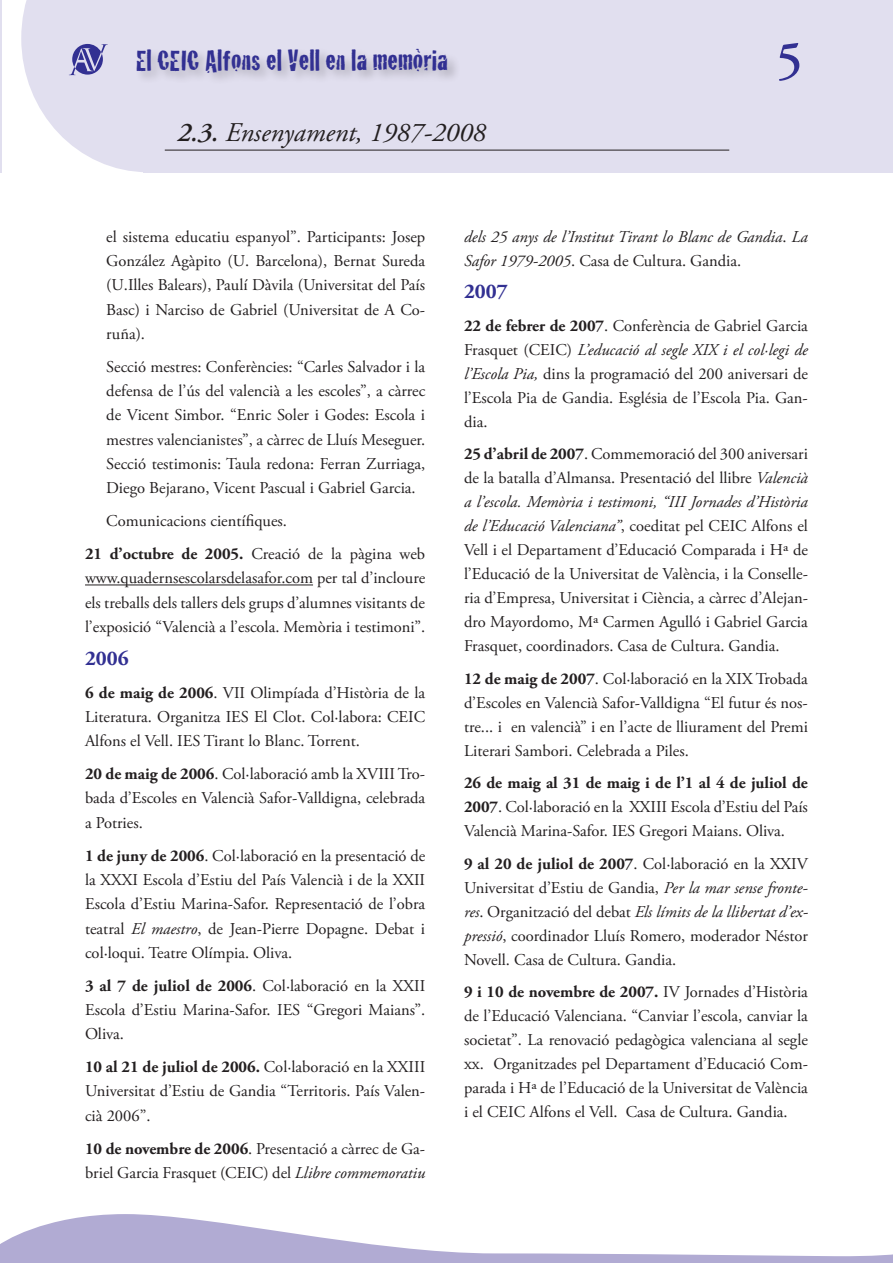
<style>
.page{position:relative;width:893px;height:1263px;background:#fff}
.page>*{position:absolute;margin:0;border:0;box-sizing:border-box;transform-origin:0 0}
.t1{font:600 52.5px "Adobe Garamond Pro";color:#323092}
.t2{font:30px "Cracked";color:#323092}
.t3{font:italic 27px "Adobe Garamond Pro";color:#231f20}
.t4{font:700 21px "Adobe Garamond Pro";color:#323092}
.t5{font:16.5px/24px "Adobe Garamond Pro";color:#231f20;text-align:justify}
.t6{font:italic 16.5px/24px "Adobe Garamond Pro";color:#231f20}
.s1{font-weight:600}
.s2{font-weight:700}
.s3{font-style:italic}
.s4{font-style:normal}
</style>
<div class="page">
<div style="left:144px;top:0;width:749px;height:172px;background:#e1dfef"></div>
<hr style="left:165px;top:150px;width:564px;height:1px;background:#231f20">
<svg style="left:21px;top:0;width:253px;height:172px"></svg>
<div style="left:135px;top:47px;width:325px;height:39px;background:#231f20;opacity:.25"></div>
<hr style="left:0;top:0;width:1px;height:172px;background:#e1dfef">
<svg style="left:0;top:1214px;width:893px;height:49px"></svg>
<hr style="left:85px;top:584px;width:228px;height:1px;background:#231f20">
<h2 class="t2" style="left:136px;top:37px;width:313px">El CEIC Alfons el Vell en la memòria</h2>
<h1 class="t1" style="left:776px;top:30px;width:28px">5</h1>
<h3 class="t3" style="left:178px;top:116px;width:310px"><span class="s1">2.3.</span> Ensenyament, 1987-2008</h3>
<p class="t5" style="left:106px;top:225px;width:320px">el sistema educatiu espanyol”. Participants: Josep González Agàpito (U. Barcelona), Bernat Sureda (U.Illes Balears), Paulí Dàvila (Universitat del País Basc) i Narciso de Gabriel (Universitat de A Co&shy;ruña).</p>
<p class="t5" style="left:106px;top:355px;width:320px">Secció mestres: Conferències: “Carles Salvador i la defensa de l’ús del valencià a les escoles”, a càrrec de Vicent Simbor. “Enric Soler i Godes: Escola i mestres valencianistes”, a càrrec de Lluís Meseguer.<br>Secció testimonis: Taula redona: Ferran Zurriaga, Diego Bejarano, Vicent Pascual i Gabriel Garcia.</p>
<p class="t5" style="left:85px;top:505px;width:342px;line-height:32.8px;text-indent:21px">Comunicacions científiques.<br><span class="s2">21 d’octubre de 2005.</span> Creació de la pàgina web</p>
<p class="t5" style="left:85px;top:566px;width:342px">www.quadernsescolarsdelasafor.com per tal d’incloure els treballs dels tallers dels grups d’alumnes visitants de l’exposició “Valencià a l’escola. Memòria i testimoni”.</p>
<p class="t4" style="left:85px;top:646px;width:45px">2006</p>
<p class="t5" style="left:85px;top:681px;width:342px"><span class="s2">6 de maig de 2006</span>. VII Olimpíada d’Història de la Literatura. Organitza IES El Clot. Col·labora: CEIC Alfons el Vell. IES Tirant lo Blanc. Torrent.</p>
<p class="t5" style="left:85px;top:762px;width:342px"><span class="s2">20 de maig de 2006</span>. Col·laboració amb la XVIII Tro&shy;bada d’Escoles en Valencià Safor-Valldigna, celebrada a Potries.</p>
<p class="t5" style="left:85px;top:844px;width:342px"><span class="s2">1 de juny de 2006</span>. Col·laboració en la presentació de la XXXI Escola d’Estiu del País Valencià i de la XXII Escola d’Estiu Marina-Safor. Representació de l’obra teatral <span class="s3">El maestro</span>, de Jean-Pierre Dopagne. Debat i col·loqui. Teatre Olímpia. Oliva.</p>
<p class="t5" style="left:85px;top:974px;width:342px"><span class="s2">3 al 7 de juliol de 2006</span>. Col·laboració en la XXII Escola d’Estiu Marina-Safor. IES “Gregori Maians”.<br>Oliva.</p>
<p class="t5" style="left:85px;top:1055px;width:342px"><span class="s2">10 al 21 de juliol de 2006.</span> Col·laboració en la XXIII Universitat d’Estiu de Gandia “Territoris. País Valen&shy;cià 2006”.</p>
<p class="t5" style="left:85px;top:1137px;width:342px"><span class="s2">10 de novembre de 2006</span>. Presentació a càrrec de Ga&shy;briel Garcia Frasquet (CEIC) del <span class="s3">Llibre commemoratiu</span></p>
<p class="t6" style="left:464px;top:225px;width:345px">dels 25 anys de l’Institut Tirant lo Blanc de Gandia<span class="s4">.</span> La<br>Safor 1979-2005<span class="s4">. Casa de Cultura. Gandia.</span></p>
<p class="t4" style="left:464px;top:279px;width:45px">2007</p>
<p class="t5" style="left:464px;top:314px;width:345px"><span class="s2">22 de febrer de 2007</span>. Conferència de Gabriel Garcia Frasquet (CEIC) <span class="s3">L’educació al segle XIX i el col·legi de l’Escola Pia,</span> dins la programació del 200 aniversari de l’Escola Pia de Gandia. Església de l’Escola Pia. Gan&shy;dia.</p>
<p class="t5" style="left:464px;top:442px;width:345px"><span class="s2">25 d’abril de 2007</span>. Commemoració del 300 aniversari de la batalla d’Almansa. Presentació del llibre <span class="s3">Valencià a l’escola. Memòria i testimoni, “III Jornades d’Història de l’Educació Valenciana”</span>, coeditat pel CEIC Alfons el Vell i el Departament d’Educació Comparada i Hª de l’Educació de la Universitat de València, i la Conselle&shy;ria d’Empresa, Universitat i Ciència, a càrrec d’Alejan&shy;dro Mayordomo, Mª Carmen Agulló i Gabriel Garcia Frasquet, coordinadors. Casa de Cultura. Gandia.</p>
<p class="t5" style="left:464px;top:667px;width:345px"><span class="s2">12 de maig de 2007</span>. Col·laboració en la XIX Trobada d’Escoles en Valencià Safor-Valldigna “El futur és nos&shy;tre... i en valencià” i en l’acte de lliurament del Premi Literari Sambori. Celebrada a Piles.</p>
<p class="t5" style="left:464px;top:772px;width:345px"><span class="s2">26 de maig al 31 de maig i de l’1 al 4 de juliol de 2007</span>. Col·laboració en la XXIII Escola d’Estiu del País Valencià Marina-Safor. IES Gregori Maians. Oliva.</p>
<p class="t5" style="left:464px;top:852px;width:345px"><span class="s2">9 al 20 de juliol de 2007</span>. Col·laboració en la XXIV Universitat d’Estiu de Gandia, <span class="s3">Per la mar sense fronte&shy;res</span>. Organització del debat <span class="s3">Els límits de la llibertat d’ex&shy;pressió</span>, coordinador Lluís Romero, moderador Néstor Novell. Casa de Cultura. Gandia.</p>
<p class="t5" style="left:464px;top:981px;width:345px"><span class="s2">9 i 10 de novembre de 2007.</span> IV Jornades d’Història de l’Educació Valenciana. “Canviar l’escola, canviar la societat”. La renovació pedagògica valenciana al segle xx. Organitzades pel Departament d’Educació Com&shy;parada i Hª de l’Educació de la Universitat de València i el CEIC Alfons el Vell. Casa de Cultura. Gandia.</p>
</div>
